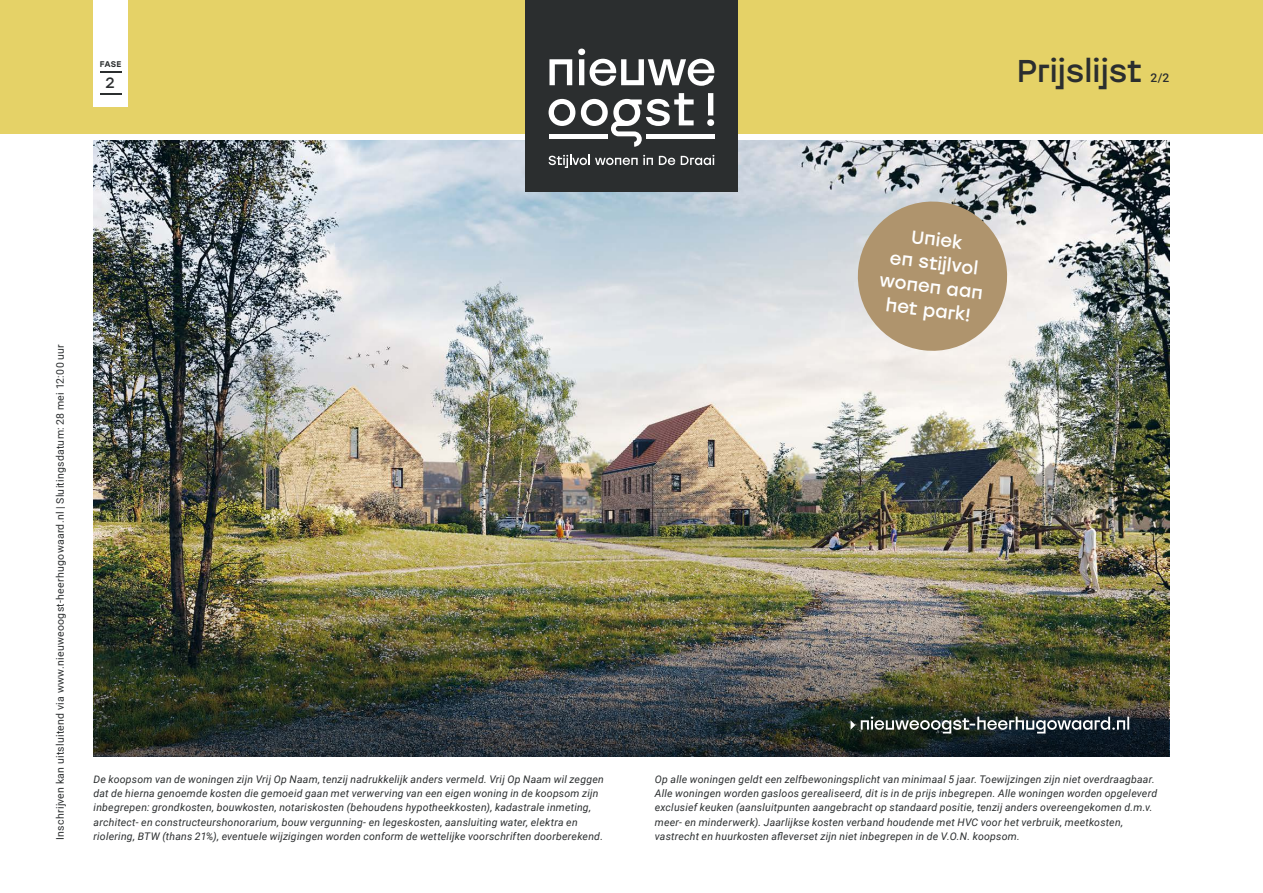
<style>
.page{position:relative;width:1263px;height:893px;background:#fff}
.page>*{position:absolute;margin:0;border:0;box-sizing:border-box;transform-origin:0 0}
.t1{font:31.5px "Stolzl Display";color:#2b2e2f}
.t2{font:18.15px/23.5px "Stolzl Display";color:#fff;text-align:center}
.t3{font:15px "Stolzl";color:#2b2e2f}
.t4{font:500 12px "Roboto";color:#2b2e2f}
.t5{font:italic 10.5px/14.2px "Roboto";letter-spacing:.02em;color:#2b2e2f}
.t6{font:10.5px "Roboto";letter-spacing:.025em;color:#2b2e2f}
.t7{font:500 8.25px "Stolzl Display";color:#2b2e2f}
.s1{font-family:"Stolzl"}
</style>
<div class="page">
<img style="left:94px;top:140px;width:1075px;height:447px">
<img style="left:94px;top:587px;width:1075px;height:170px">
<div style="left:0;top:0;width:1263px;height:134px;background:#e5d267"></div>
<div style="left:525px;top:0;width:213px;height:191px;background:#2b2e2f"></div>
<svg style="left:578px;top:49px;width:136px;height:37px"></svg>
<svg style="left:549px;top:59px;width:23px;height:26px"></svg>
<svg style="left:549px;top:99px;width:26px;height:27px"></svg>
<svg style="left:707px;top:93px;width:7px;height:33px"></svg>
<svg style="left:581px;top:93px;width:113px;height:54px"></svg>
<div style="left:549px;top:134px;width:58px;height:5px;background:#fff"></div>
<div style="left:646px;top:134px;width:68px;height:5px;background:#fff"></div>
<svg style="left:549px;top:155px;width:104px;height:13px"></svg>
<svg style="left:659px;top:156px;width:16px;height:9px"></svg>
<svg style="left:681px;top:155px;width:33px;height:10px"></svg>
<div style="left:94px;top:0;width:34px;height:106px;background:#fff"></div>
<hr style="left:100px;top:71px;width:21px;height:2px;background:#2b2e2f">
<svg style="left:100px;top:94px;width:21px;height:1px"></svg>
<svg style="left:850px;top:720px;width:5px;height:10px"></svg>
<svg style="left:861px;top:716px;width:268px;height:17px;background:#535d5e"></svg>
<svg style="left:853px;top:197px;width:158px;height:158px;background:#bba88d"></svg>
<p class="t7" style="left:100px;top:56px;width:23px">F<span class="s1">AS</span>E</p>
<h3 class="t3" style="left:105px;top:72px;width:11px">2</h3>
<h1 class="t1" style="left:1017px;top:44px;width:127px"><span class="s1">P</span>rij<span class="s1">s</span>lij<span class="s1">s</span>t</h1>
<p class="t4" style="left:1150px;top:69px;width:20px">2/2</p>
<p class="t6" style="left:53px;top:840px;width:497px;rotate:-90deg">Inschrijven kan uitsluitend via www.nieuweoogst-heerhugowaard.nl | Sluitingsdatum: 28 mei 12:00 uur</p>
<p class="t5" style="left:94px;top:772px;width:512px">De koopsom van de woningen zijn Vrij Op Naam, tenzij nadrukkelijk anders vermeld. Vrij Op Naam wil zeggen dat de hierna genoemde kosten die gemoeid gaan met verwerving van een eigen woning in de koopsom zijn inbegrepen: grondkosten, bouwkosten, notariskosten (behoudens hypotheekkosten), kadastrale inmeting, architect- en constructeurshonorarium, bouw vergunning- en legeskosten, aansluiting water, elektra en riolering, BTW (thans 21%), eventuele wijzigingen worden conform de wettelijke voorschriften doorberekend.</p>
<h2 class="t2" style="left:887px;top:219px;width:105px;rotate:7deg"><span class="s1">U</span>niek<br>en <span class="s1">s</span>tijlvol wonen aan het park!</h2>
<p class="t5" style="left:655px;top:772px;width:504px">Op alle woningen geldt een zelfbewoningsplicht van minimaal 5 jaar. Toewijzingen zijn niet overdraagbaar.<br>Alle woningen worden gasloos gerealiseerd, dit is in de prijs inbegrepen. Alle woningen worden opgeleverd exclusief keuken (aansluitpunten aangebracht op standaard positie, tenzij anders overeengekomen d.m.v. meer- en minderwerk). Jaarlijkse kosten verband houdende met HVC voor het verbruik, meetkosten, vastrecht en huurkosten afleverset zijn niet inbegrepen in de V.O.N. koopsom.</p>
</div>
